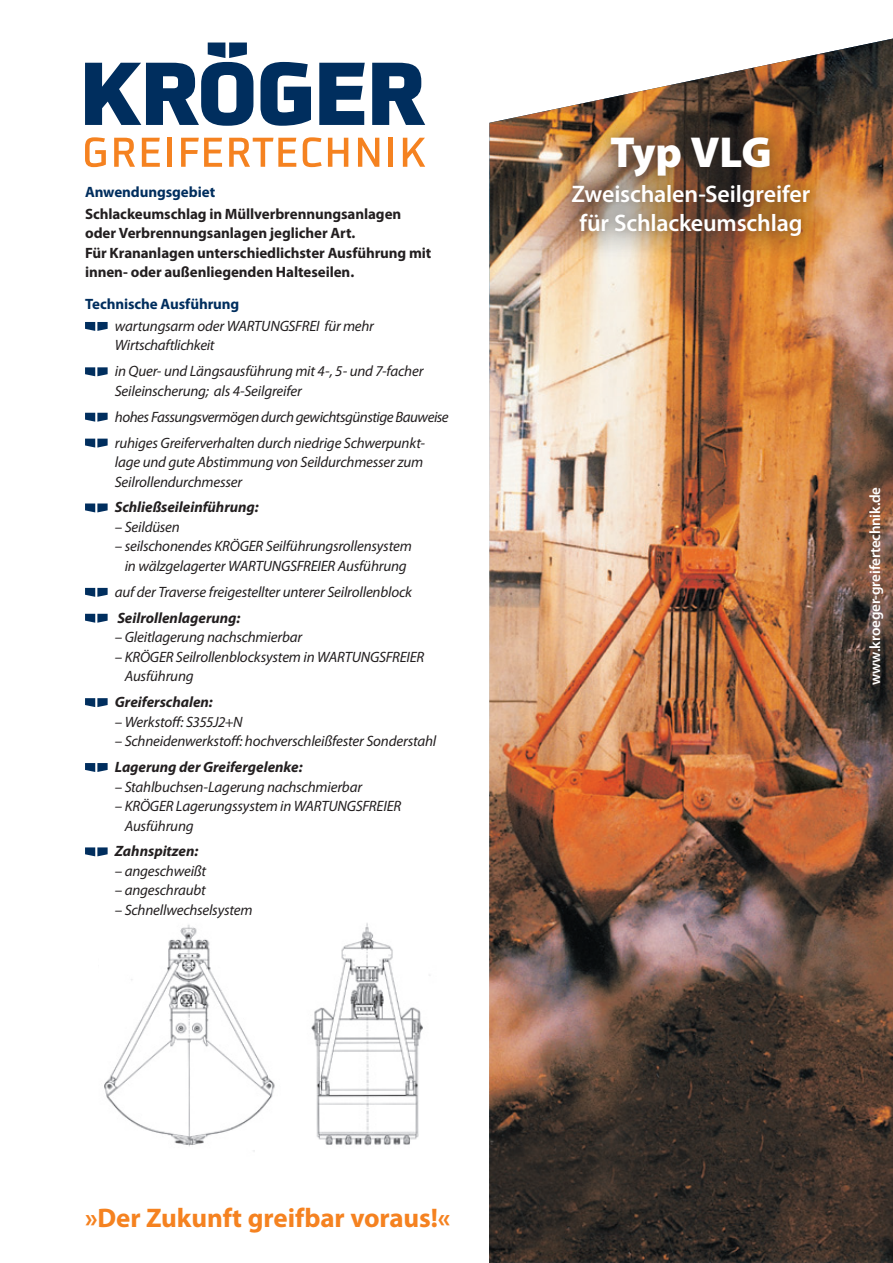
<style>
.page{position:relative;width:893px;height:1263px;background:#fff}
.page>*{position:absolute;margin:0;border:0;box-sizing:border-box;transform-origin:0 0}
.t1{font:900 43.5px "Myriad Pro";letter-spacing:-.015em;color:#fff}
.t2{font:700 27px "Myriad Pro";letter-spacing:-.005em;color:#f58220}
.t3{font:600 24px/28.8px "Myriad Pro";letter-spacing:-.01em;color:#fff;text-align:center}
.t4{font:italic 15px/19.5px "Myriad Pro";letter-spacing:-.015em;color:#231f20}
.t5{font:700 15px/19.5px "Myriad Pro";letter-spacing:-.005em;color:#231f20}
.t6{font:italic 700 15px "Myriad Pro";color:#231f20}
.t7{font:700 15px "Myriad Pro";letter-spacing:-.005em;color:#002e5e}
.t8{font:600 15px "Myriad Pro";letter-spacing:-.015em;color:#fff}
</style>
<div class="page">
<svg style="left:319px;top:63px;width:46px;height:62px"></svg>
<svg style="left:372px;top:63px;width:53px;height:62px"></svg>
<svg style="left:260px;top:62px;width:51px;height:64px"></svg>
<svg style="left:85px;top:43px;width:168px;height:83px"></svg>
<svg style="left:85px;top:137px;width:21px;height:30px"></svg>
<svg style="left:114px;top:138px;width:21px;height:29px"></svg>
<svg style="left:142px;top:138px;width:18px;height:29px"></svg>
<div style="left:167px;top:138px;width:5px;height:29px;background:#f58220"></div>
<svg style="left:181px;top:138px;width:41px;height:29px"></svg>
<svg style="left:229px;top:138px;width:67px;height:29px"></svg>
<svg style="left:303px;top:137px;width:19px;height:30px"></svg>
<svg style="left:328px;top:138px;width:20px;height:29px"></svg>
<svg style="left:358px;top:138px;width:21px;height:29px"></svg>
<hr style="left:389px;top:138px;width:4px;height:29px;background:#f58220">
<svg style="left:403px;top:138px;width:22px;height:29px"></svg>
<img style="left:489px;top:39px;width:404px;height:1224px">
<div style="left:538px;top:103px;width:296px;height:160px;background:#231f20;opacity:.75"></div>
<img style="left:104px;top:923px;width:326px;height:229px">
<svg style="left:85px;top:322px;width:23px;height:9px"></svg>
<svg style="left:85px;top:367px;width:23px;height:9px"></svg>
<svg style="left:85px;top:413px;width:23px;height:9px"></svg>
<svg style="left:85px;top:439px;width:23px;height:9px"></svg>
<svg style="left:85px;top:503px;width:23px;height:9px"></svg>
<svg style="left:85px;top:588px;width:23px;height:9px"></svg>
<svg style="left:85px;top:614px;width:23px;height:9px"></svg>
<svg style="left:85px;top:698px;width:23px;height:9px"></svg>
<svg style="left:85px;top:763px;width:23px;height:9px"></svg>
<svg style="left:85px;top:847px;width:23px;height:9px"></svg>
<p class="t7" style="left:85px;top:182px;width:132px">Anwendungsgebiet</p>
<p class="t5" style="left:85px;top:203px;width:348px">Schlackeumschlag in Müllverbrennungsanlagen oder Verbrennungsanlagen jeglicher Art.<br>Für Krananlagen unterschiedlichster Ausführung mit innen- oder außenliegenden Halteseilen.</p>
<p class="t7" style="left:85px;top:294px;width:156px">Technische Ausführung</p>
<p class="t4" style="left:115px;top:316px;width:260px">wartungsarm oder WARTUNGSFREI für mehr<br>Wirtschaftlichkeit</p>
<p class="t4" style="left:115px;top:361px;width:310px">in Quer- und Längsausführung mit 4-, 5- und 7-facher<br>Seileinscherung; als 4-Seilgreifer</p>
<p class="t4" style="left:115px;top:403px;width:335px;line-height:26px">hohes Fassungsvermögen durch gewichtsgünstige Bauweise ruhiges Greiferverhalten durch niedrige Schwerpunkt-</p>
<p class="t4" style="left:115px;top:452px;width:310px">lage und gute Abstimmung von Seildurchmesser zum<br>Seilrollendurchmesser</p>
<p class="t6" style="left:115px;top:498px;width:145px">Schließseileinführung:</p>
<p class="t4" style="left:115px;top:517px;width:67px">– Seildüsen</p>
<p class="t4" style="left:115px;top:536px;width:298px;text-align:center">– seilschonendes KRÖGER Seilführungsrollensystem in wälzgelagerter WARTUNGSFREIER Ausführung</p>
<p class="t4" style="left:115px;top:582px;width:299px">auf der Traverse freigestellter unterer Seilrollenblock</p>
<p class="t6" style="left:117px;top:608px;width:124px">Seilrollenlagerung:</p>
<p class="t4" style="left:115px;top:627px;width:189px">– Gleitlagerung nachschmierbar</p>
<p class="t4" style="left:125px;top:647px;width:301px;text-indent:-10px">– KRÖGER Seilrollenblocksystem in WARTUNGSFREIER<br>Ausführung</p>
<p class="t6" style="left:115px;top:692px;width:100px">Greiferschalen:</p>
<p class="t4" style="left:115px;top:711px;width:129px">– Werkstoff: S355J2+N</p>
<p class="t4" style="left:115px;top:731px;width:323px">– Schneidenwerkstoff: hochverschleißfester Sonderstahl</p>
<p class="t6" style="left:115px;top:757px;width:189px">Lagerung der Greifergelenke:</p>
<p class="t4" style="left:115px;top:776px;width:249px">– Stahlbuchsen-Lagerung nachschmierbar</p>
<p class="t4" style="left:125px;top:796px;width:278px;text-indent:-10px">– KRÖGER Lagerungssystem in WARTUNGSFREIER<br>Ausführung</p>
<p class="t6" style="left:115px;top:841px;width:85px">Zahnspitzen:</p>
<p class="t4" style="left:115px;top:861px;width:93px">– angeschweißt</p>
<p class="t4" style="left:115px;top:880px;width:93px">– angeschraubt</p>
<p class="t4" style="left:115px;top:900px;width:139px">– Schnellwechselsystem</p>
<h2 class="t2" style="left:85px;top:1200px;width:367px">»Der Zukunft greifbar voraus!«</h2>
<h1 class="t1" style="left:610px;top:123px;width:163px">Typ VLG</h1>
<h3 class="t3" style="left:572px;top:179px;width:240px">Zweischalen-Seilgreifer für Schlackeumschlag</h3>
<p class="t8" style="left:866px;top:685px;width:200px;rotate:-90deg">www.kroeger-greifertechnik.de</p>
</div>
